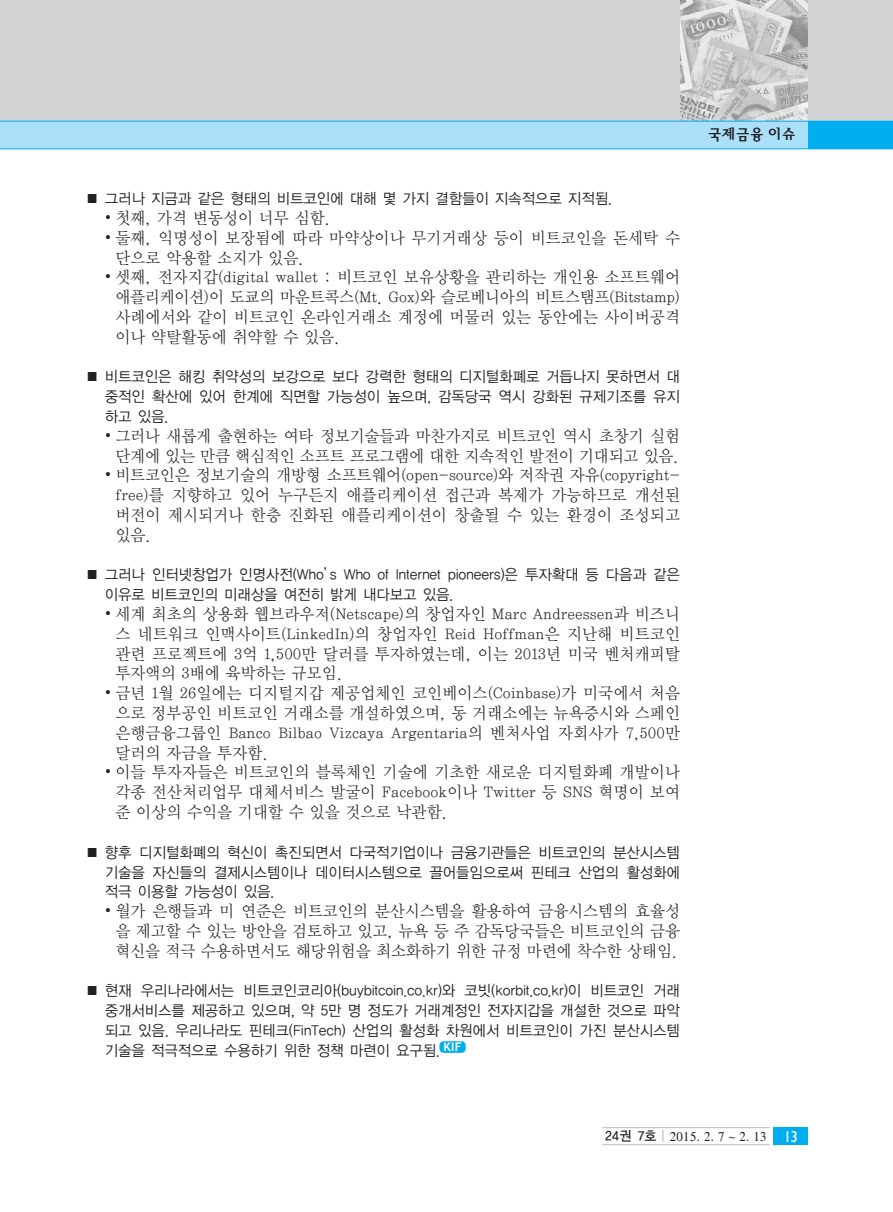
<style>
.page{position:relative;width:893px;height:1212px;background:#fff}
.page>*{position:absolute;margin:0;border:0;box-sizing:border-box;transform-origin:0 0}
.t1{font:16.5px/19.8px "YDIY Mj O120 KSCPC EUC H";letter-spacing:-.035em;color:#231f20;text-align:justify;scale:.95 1}
.t2{font:15px/19.8px "YDIYGO120 KSCPC EUC H";letter-spacing:-.065em;color:#231f20;text-align:justify;scale:.95 1}
.t3{font:15px "YDI Bird M";letter-spacing:.035em;color:#231f20}
.t4{font:13.5px "Times";letter-spacing:.03em;color:#231f20;scale:.95 1}
.s1{font-family:"Batang Che"}
.s2{font-family:"YDIYGO130 KSCPC EUC H"}
.s3{font-family:"YDIYGO130 KSCPC EUC H";color:#bcbdc0}
.s4{font-family:"Gill Sans";font-size:15.75px;color:#fff}
</style>
<div class="page">
<div style="left:0;top:0;width:893px;height:145px;background:#d1d2d4"></div>
<img style="left:680px;top:0;width:128px;height:121px">
<div style="left:0;top:121px;width:893px;height:28px;background:#aae0f9"></div>
<div style="left:808px;top:121px;width:85px;height:28px;background:#00aeef"></div>
<hr style="left:0;top:149px;width:893px;height:1px;background:#00aeef">
<hr style="left:0;top:121px;width:893px;height:1px;background:#00aeef">
<div style="left:439px;top:1041px;width:27px;height:12px;background:#00aeef;border-radius:4px"></div>
<div style="left:774px;top:1128px;width:34px;height:17px;background:#00aeef"></div>
<hr style="left:602px;top:1127px;width:168px;height:1px;background:#bcbdc0">
<hr style="left:602px;top:1144px;width:168px;height:1px;background:#bcbdc0">
<p class="t2" style="left:85px;top:188px;width:556px">■ 그러나 지금과 같은 형태의 비트코인에 대해 몇 가지 결함들이 지속적으로 지적됨.</p>
<p class="t1" style="left:104px;top:208px;width:240px"><span class="s1">•</span> 첫째, 가격 변동성이 너무 심함.</p>
<p class="t1" style="left:115px;top:228px;width:597px;text-indent:-11px"><span class="s1">•</span> 둘째, 익명성이 보장됨에 따라 마약상이나 무기거래상 등이 비트코인을 돈세탁 수 단으로 악용할 소지가 있음.</p>
<p class="t1" style="left:115px;top:268px;width:597px;text-indent:-11px"><span class="s1">•</span> 셋째, 전자지갑(digital wallet : 비트코인 보유상황을 관리하는 개인용 소프트웨어 애플리케이션)이 도쿄의 마운트콕스(Mt. Gox)와 슬로베니아의 비트스탬프(Bitstamp) 사례에서와 같이 비트코인 온라인거래소 계정에 머물러 있는 동안에는 사이버공격 이나 약탈활동에 취약할 수 있음.</p>
<p class="t2" style="left:105px;top:367px;width:608px;text-indent:-19px">■ 비트코인은 해킹 취약성의 보강으로 보다 강력한 형태의 디지털화폐로 거듭나지 못하면서 대 중적인 확산에 있어 한계에 직면할 가능성이 높으며, 감독당국 역시 강화된 규제기조를 유지 하고 있음.</p>
<p class="t1" style="left:104px;top:426px;width:608px;text-align:center"><span class="s1">•</span> 그러나 새롭게 출현하는 여타 정보기술들과 마찬가지로 비트코인 역시 초창기 실험 단계에 있는 만큼 핵심적인 소프트 프로그램에 대한 지속적인 발전이 기대되고 있음.</p>
<p class="t1" style="left:115px;top:466px;width:597px;text-indent:-11px"><span class="s1">•</span> 비트코인은 정보기술의 개방형 소프트웨어(open-source)와 저작권 자유(copyright&shy;free)를 지향하고 있어 누구든지 애플리케이션 접근과 복제가 가능하므로 개선된 버전이 제시되거나 한층 진화된 애플리케이션이 창출될 수 있는 환경이 조성되고 있음.</p>
<p class="t2" style="left:105px;top:565px;width:608px;text-indent:-20px">■ 그러나 인터넷창업가 인명사전(Who’s Who of Internet pioneers)은 투자확대 등 다음과 같은 이유로 비트코인의 미래상을 여전히 밝게 내다보고 있음.</p>
<p class="t1" style="left:115px;top:604px;width:597px;text-indent:-11px"><span class="s1">•</span> 세계 최초의 상용화 웹브라우저(Netscape)의 창업자인 Marc Andreessen과 비즈니 스 네트워크 인맥사이트(LinkedIn)의 창업자인 Reid Hoffman은 지난해 비트코인 관련 프로젝트에 3억 1,500만 달러를 투자하였는데, 이는 2013년 미국 벤처캐피탈 투자액의 3배에 육박하는 규모임.</p>
<p class="t1" style="left:115px;top:683px;width:597px;text-indent:-11px"><span class="s1">•</span> 금년 1월 26일에는 디지털지갑 제공업체인 코인베이스(Coinbase)가 미국에서 처음 으로 정부공인 비트코인 거래소를 개설하였으며, 동 거래소에는 뉴욕증시와 스페인 은행금융그룹인 Banco Bilbao Vizcaya Argentaria의 벤처사업 자회사가 7,500만 달러의 자금을 투자함.</p>
<p class="t1" style="left:115px;top:763px;width:597px;text-indent:-11px"><span class="s1">•</span> 이들 투자자들은 비트코인의 블록체인 기술에 기초한 새로운 디지털화폐 개발이나 각종 전산처리업무 대체서비스 발굴이 Facebook이나 Twitter 등 SNS 혁명이 보여 준 이상의 수익을 기대할 수 있을 것으로 낙관함.</p>
<p class="t2" style="left:105px;top:842px;width:608px;text-indent:-19px">■ 향후 디지털화폐의 혁신이 촉진되면서 다국적기업이나 금융기관들은 비트코인의 분산시스템 기술을 자신들의 결제시스템이나 데이터시스템으로 끌어들임으로써 핀테크 산업의 활성화에 적극 이용할 가능성이 있음.</p>
<p class="t1" style="left:115px;top:901px;width:597px;text-indent:-11px"><span class="s1">•</span> 월가 은행들과 미 연준은 비트코인의 분산시스템을 활용하여 금융시스템의 효율성 을 제고할 수 있는 방안을 검토하고 있고, 뉴욕 등 주 감독당국들은 비트코인의 금융 혁신을 적극 수용하면서도 해당위험을 최소화하기 위한 규정 마련에 착수한 상태임.</p>
<p class="t2" style="left:105px;top:980px;width:608px;text-indent:-19px">■ 현재 우리나라에서는 비트코인코리아(buybitcoin.co.kr)와 코빗(korbit.co.kr)이 비트코인 거래 중개서비스를 제공하고 있으며, 약 5만 명 정도가 거래계정인 전자지갑을 개설한 것으로 파악 되고 있음. 우리나라도 핀테크(FinTech) 산업의 활성화 차원에서 비트코인이 가진 분산시스템 기술을 적극적으로 수용하기 위한 정책 마련이 요구됨. <sup>KIF</sup></p>
<p class="t3" style="left:708px;top:127px;width:89px">국제금융 이슈</p>
<p class="t4" style="left:605px;top:1128px;width:205px"><span class="s2">24권 7호</span> <span class="s3">|</span> 2015. 2. 7 ~ 2. 13 <span class="s4">13</span></p>
</div>
